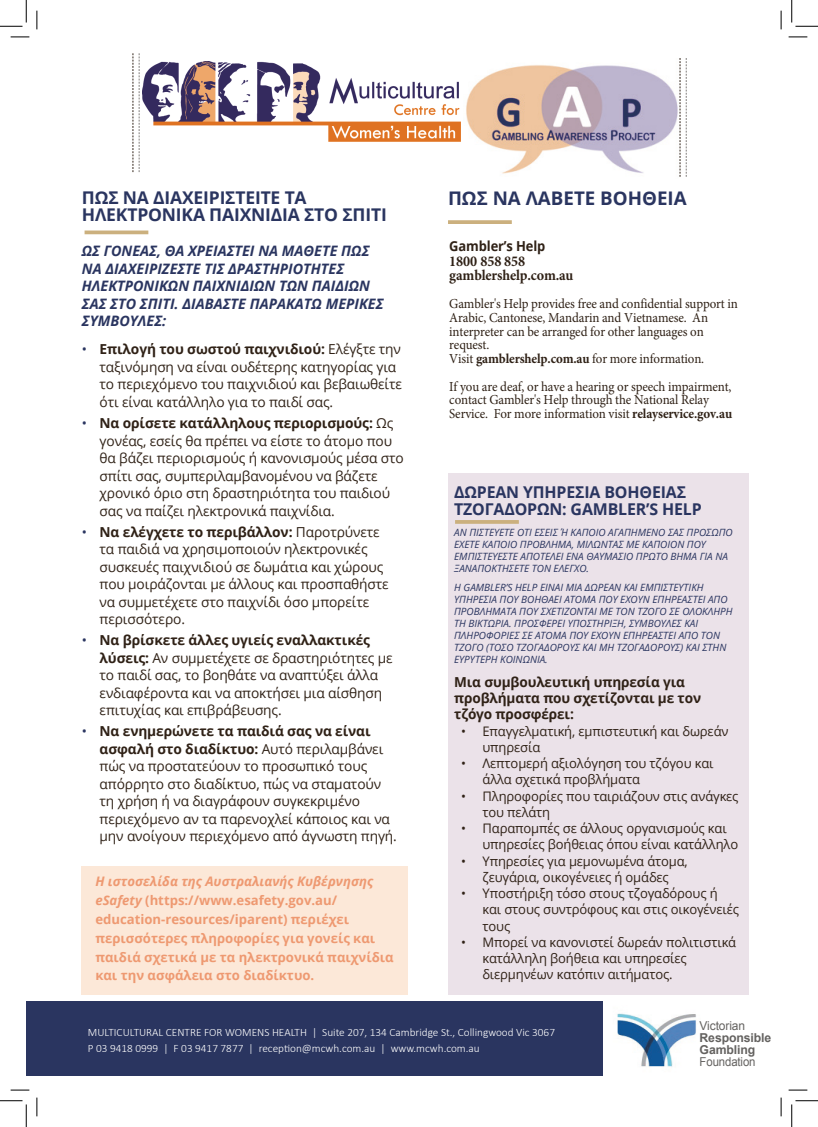
<style>
.page{position:relative;width:818px;height:1127px;background:#fff}
.page>*{position:absolute;margin:0;border:0;box-sizing:border-box;transform-origin:0 0}
.t1{font:700 18.75px "Open Sans";color:#2a3560}
.t2{font:700 17.5px/17.5px "Open Sans";letter-spacing:-.01em;color:#2a3560}
.t3{font:700 16.25px/17.5px "Open Sans";letter-spacing:-.01em;color:#2a3560}
.t4{font:700 15px/14.4px "Minion Pro";letter-spacing:-.01em;color:#2f2116;scale:.94 1}
.t5{font:italic 700 14.38px/17.5px "Open Sans";color:#2a3560}
.t6{font:13.75px/17.5px "Open Sans";letter-spacing:-.01em;color:#2f2116}
.t7{font:13.75px/13.8px "Minion Pro";letter-spacing:-.01em;color:#2f2116;scale:.94 1}
.t8{font:700 13.75px/16.2px "Open Sans";letter-spacing:-.01em;color:#2f2116}
.t9{font:700 13.75px "Open Sans";letter-spacing:-.01em;color:#2f2116;scale:.94 1}
.t10{font:13.75px "Open Sans";color:#2a3560}
.t11{font:13.12px/16.2px "Open Sans";letter-spacing:-.01em;color:#2f2116}
.t12{font:700 13.12px/18.8px "Open Sans";color:#ee9971}
.t13{font:700 12.25px "Arial";letter-spacing:-.01em;color:#646260}
.t14{font:12.25px "Arial";letter-spacing:-.01em;color:#646260;scale:.93 1}
.t15{font:12.25px "Arial";letter-spacing:-.01em;color:#646260}
.t16{font:300 11.25px "Calibri";color:#fff}
.t17{font:italic 10px/12px "Open Sans";color:#2a3560}
.s1{font-weight:400}
.s2{font-weight:700}
.s3{font-style:italic}
</style>
<div class="page">
<div style="left:448px;top:473px;width:300px;height:521px;background:#ebe2e9"></div>
<div style="left:82px;top:865px;width:326px;height:129px;background:#fce8d8"></div>
<div style="left:26px;top:1001px;width:577px;height:75px;background:#2a3560"></div>
<img style="left:617px;top:1013px;width:79px;height:54px">
<svg style="left:85px;top:230px;width:63px;height:4px"></svg>
<svg style="left:448px;top:220px;width:64px;height:4px"></svg>
<hr style="left:455px;top:520px;width:64px;height:3px;background:#cbb07e">
<img style="left:143px;top:61px;width:317px;height:81px">
<img style="left:466px;top:65px;width:212px;height:109px">
<svg style="left:680px;top:58px;width:7px;height:119px"></svg>
<svg style="left:133px;top:53px;width:7px;height:119px"></svg>
<svg style="left:11px;top:36px;width:18px;height:2px"></svg>
<svg style="left:788px;top:36px;width:19px;height:2px"></svg>
<svg style="left:11px;top:1089px;width:18px;height:1px"></svg>
<svg style="left:788px;top:1089px;width:19px;height:1px"></svg>
<svg style="left:36px;top:11px;width:2px;height:18px"></svg>
<svg style="left:36px;top:1097px;width:2px;height:18px"></svg>
<svg style="left:780px;top:11px;width:2px;height:18px"></svg>
<svg style="left:780px;top:1097px;width:2px;height:18px"></svg>
<svg style="left:0;top:0;width:27px;height:27px"></svg>
<svg style="left:0;top:1100px;width:27px;height:26px"></svg>
<svg style="left:791px;top:0;width:27px;height:27px"></svg>
<svg style="left:791px;top:1100px;width:27px;height:26px"></svg>
<p class="t2" style="left:82px;top:188px;width:306px">ΠΩΣ ΝΑ ΔΙΑΧΕΙΡΙΣΤΕΙΤΕ ΤΑ<br>ΗΛΕΚΤΡΟΝΙΚΑ ΠΑΙΧΝΙΔΙΑ ΣΤΟ ΣΠΙΤΙ</p>
<p class="t5" style="left:82px;top:242px;width:303px">ΩΣ ΓΟΝΕΑΣ, ΘΑ ΧΡΕΙΑΣΤΕΙ ΝΑ ΜΑΘΕΤΕ ΠΩΣ ΝΑ ΔΙΑΧΕΙΡΙΖΕΣΤΕ ΤΙΣ ΔΡΑΣΤΗΡΙΟΤΗΤΕΣ ΗΛΕΚΤΡΟΝΙΚΩΝ ΠΑΙΧΝΙΔΙΩΝ ΤΩΝ ΠΑΙΔΙΩΝ ΣΑΣ ΣΤΟ ΣΠΙΤΙ. ΔΙΑΒΑΣΤΕ ΠΑΡΑΚΑΤΩ ΜΕΡΙΚΕΣ ΣΥΜΒΟΥΛΕΣ:</p>
<p class="t8" style="left:100px;top:341px;width:303px">Επιλογή του σωστού παιχνιδιού: <span class="s1">Ελέγξτε την</span></p>
<p class="t10" style="left:82px;top:340px;width:7px">•</p>
<p class="t10" style="left:82px;top:413px;width:7px">•</p>
<p class="t10" style="left:82px;top:522px;width:7px">•</p>
<p class="t10" style="left:82px;top:630px;width:7px">•</p>
<p class="t10" style="left:82px;top:721px;width:7px">•</p>
<p class="t6" style="left:100px;top:358px;width:304px">ταξινόμηση να είναι ουδέτερης κατηγορίας για το περιεχόμενο του παιχνιδιού και βεβαιωθείτε ότι είναι κατάλληλο για το παιδί σας.</p>
<p class="t8" style="left:100px;top:414px;width:295px">Να ορίσετε κατάλληλους περιορισμούς: <span class="s1">Ως</span></p>
<p class="t6" style="left:100px;top:431px;width:306px">γονέας, εσείς θα πρέπει να είστε το άτομο που θα βάζει περιορισμούς ή κανονισμούς μέσα στο σπίτι σας, συμπεριλαμβανομένου να βάζετε χρονικό όριο στη δραστηριότητα του παιδιού σας να παίζει ηλεκτρονικά παιχνίδια.</p>
<p class="t8" style="left:100px;top:523px;width:282px">Να ελέγχετε το περιβάλλον: <span class="s1">Παροτρύνετε</span></p>
<p class="t6" style="left:100px;top:540px;width:291px">τα παιδιά να χρησιμοποιούν ηλεκτρονικές συσκευές παιχνιδιού σε δωμάτια και χώρους που μοιράζονται με άλλους και προσπαθήστε να συμμετέχετε στο παιχνίδι όσο μπορείτε περισσότερο.</p>
<p class="t8" style="left:100px;top:631px;width:272px">Να βρίσκετε άλλες υγιείς εναλλακτικές</p>
<p class="t6" style="left:100px;top:648px;width:294px"><span class="s2">λύσεις:</span> Αν συμμετέχετε σε δραστηριότητες με το παιδί σας, το βοηθάτε να αναπτύξει άλλα ενδιαφέροντα και να αποκτήσει μια αίσθηση επιτυχίας και επιβράβευσης.</p>
<p class="t8" style="left:100px;top:722px;width:272px">Να ενημερώνετε τα παιδιά σας να είναι</p>
<p class="t6" style="left:100px;top:739px;width:299px"><span class="s2">ασφαλή στο διαδίκτυο:</span> Αυτό περιλαμβάνει πώς να προστατεύουν το προσωπικό τους απόρρητο στο διαδίκτυο, πώς να σταματούν τη χρήση ή να διαγράφουν συγκεκριμένο περιεχόμενο αν τα παρενοχλεί κάποιος και να μην ανοίγουν περιεχόμενο από άγνωστη πηγή.</p>
<p class="t12" style="left:95px;top:871px;width:300px"><span class="s3">Η ιστοσελίδα της Αυστραλιανής Κυβέρνησης eSafety</span> (https://www.esafety.gov.au/ education-resources/iparent) περιέχει περισσότερες πληροφορίες για γονείς και παιδιά σχετικά με τα ηλεκτρονικά παιχνίδια και την ασφάλεια στο διαδίκτυο.</p>
<p class="t1" style="left:448px;top:184px;width:240px">ΠΩΣ ΝΑ ΛΑΒΕΤΕ ΒΟΗΘΕΙΑ</p>
<p class="t9" style="left:449px;top:236px;width:104px">Gambler s’ Help</p>
<p class="t4" style="left:449px;top:253px;width:134px">1800 858 858 gamblershelp.com.au</p>
<p class="t7" style="left:449px;top:297px;width:308px">Gambler s' Help provides free and confidential support in Arabic, Cantonese, Mandarin and Vietnamese. An interpreter can be arranged for other languages on request.<br>Visit <span class="s2">gamblershelp.com.au</span> for more information.</p>
<p class="t7" style="left:449px;top:379px;width:302px">If you are deaf, or have a hearing or speech impairment, contact Gambler s' Help through the National Relay<br>Service. For more information visit <span class="s2">relayservice.gov.au</span></p>
<p class="t3" style="left:454px;top:482px;width:249px">ΔΩΡΕΑΝ ΥΠΗΡΕΣΙΑ ΒΟΗΘΕΙΑΣ<br>ΤΖΟΓΑΔΟΡΩΝ: GAMBLER S’ HELP</p>
<p class="t17" style="left:454px;top:526px;width:280px">ΑΝ ΠΙΣΤΕΥΕΤΕ ΟΤΙ ΕΣΕΙΣ Ή ΚΑΠΟΙΟ ΑΓΑΠΗΜΕΝΟ ΣΑΣ ΠΡΟΣΩΠΟ ΕΧΕΤΕ ΚΑΠΟΙΟ ΠΡΟΒΛΗΜΑ, ΜΙΛΩΝΤΑΣ ΜΕ ΚΑΠΟΙΟΝ ΠΟΥ ΕΜΠΙΣΤΕΥΕΣΤΕ ΑΠΟΤΕΛΕΙ ΕΝΑ ΘΑΥΜΑΣΙΟ ΠΡΩΤΟ ΒΗΜΑ ΓΙΑ ΝΑ ΞΑΝΑΠΟΚΤΗΣΕΤΕ ΤΟΝ ΕΛΕΓΧΟ.</p>
<p class="t17" style="left:454px;top:581px;width:280px">Η GAMBLER S’ HELP ΕΙΝΑΙ ΜΙΑ ΔΩΡΕΑΝ ΚΑΙ ΕΜΠΙΣΤΕΥΤΙΚΗ ΥΠΗΡΕΣΙΑ ΠΟΥ ΒΟΗΘΑΕΙ ΑΤΟΜΑ ΠΟΥ ΕΧΟΥΝ ΕΠΗΡΕΑΣΤΕΙ ΑΠΟ ΠΡΟΒΛΗΜΑΤΑ ΠΟΥ ΣΧΕΤΙΖΟΝΤΑΙ ΜΕ ΤΟΝ ΤΖΟΓΟ ΣΕ ΟΛΟΚΛΗΡΗ ΤΗ ΒΙΚΤΩΡΙΑ. ΠΡΟΣΦΕΡΕΙ ΥΠΟΣΤΗΡΙΞΗ, ΣΥΜΒΟΥΛΕΣ ΚΑΙ ΠΛΗΡΟΦΟΡΙΕΣ ΣΕ ΑΤΟΜΑ ΠΟΥ ΕΧΟΥΝ ΕΠΗΡΕΑΣΤΕΙ ΑΠΟ ΤΟΝ ΤΖΟΓΟ (ΤΟΣΟ ΤΖΟΓΑΔΟΡΟΥΣ ΚΑΙ ΜΗ ΤΖΟΓΑΔΟΡΟΥΣ) ΚΑΙ ΣΤΗΝ ΕΥΡΥΤΕΡΗ ΚΟΙΝΩΝΙΑ.</p>
<p class="t8" style="left:454px;top:673px;width:248px">Μια συμβουλευτική υπηρεσία για προβλήματα που σχετίζονται με τον τζόγο προσφέρει:</p>
<p class="t11" style="left:482px;top:722px;width:247px">Επαγγελματική, εμπιστευτική και δωρεάν</p>
<p class="t11" style="left:461px;top:722px;width:6px">•</p>
<p class="t11" style="left:461px;top:754px;width:6px">•</p>
<p class="t11" style="left:461px;top:787px;width:6px">•</p>
<p class="t11" style="left:461px;top:819px;width:6px">•</p>
<p class="t11" style="left:461px;top:852px;width:6px">•</p>
<p class="t11" style="left:461px;top:884px;width:6px">•</p>
<p class="t11" style="left:461px;top:933px;width:6px">•</p>
<p class="t11" style="left:482px;top:738px;width:59px">υπηρεσία</p>
<p class="t11" style="left:482px;top:754px;width:232px">Λεπτομερή αξιολόγηση του τζόγου και</p>
<p class="t11" style="left:482px;top:770px;width:159px">άλλα σχετικά προβλήματα</p>
<p class="t11" style="left:482px;top:787px;width:258px">Πληροφορίες που ταιριάζουν στις ανάγκες</p>
<p class="t11" style="left:482px;top:803px;width:69px">του πελάτη</p>
<p class="t11" style="left:482px;top:819px;width:246px">Παραπομπές σε άλλους οργανισμούς και</p>
<p class="t11" style="left:482px;top:835px;width:257px">υπηρεσίες βοήθειας όπου είναι κατάλληλο</p>
<p class="t11" style="left:482px;top:852px;width:207px">Υπηρεσίες για μεμονωμένα άτομα,</p>
<p class="t11" style="left:482px;top:868px;width:188px">ζευγάρια, οικογένειες ή ομάδες</p>
<p class="t11" style="left:482px;top:884px;width:237px">Υποστήριξη τόσο στους τζογαδόρους ή</p>
<p class="t11" style="left:482px;top:900px;width:258px">και στους συντρόφους και στις οικογένειές τους</p>
<p class="t11" style="left:482px;top:933px;width:255px">Μπορεί να κανονιστεί δωρεάν πολιτιστικά</p>
<p class="t11" style="left:482px;top:949px;width:206px">κατάλληλη βοήθεια και υπηρεσίες διερμηνέων κατόπιν αιτήματος.</p>
<p class="t16" style="left:88px;top:1025px;width:221px">MULTICULTURAL CENTRE FOR WOMENS HEALTH</p>
<p class="t16" style="left:312px;top:1025px;width:7px">|</p>
<p class="t16" style="left:322px;top:1025px;width:234px">Suite 207, 134 Cambridge St., Collingwood Vic 3067</p>
<p class="t16" style="left:163px;top:1041px;width:7px">|</p>
<p class="t16" style="left:88px;top:1041px;width:72px">P 03 9418 0999</p>
<p class="t16" style="left:248px;top:1041px;width:7px">|</p>
<p class="t16" style="left:174px;top:1041px;width:71px">F 03 9417 7877</p>
<p class="t16" style="left:259px;top:1041px;width:118px">reception@mcwh.com.au</p>
<p class="t16" style="left:380px;top:1041px;width:7px">|</p>
<p class="t16" style="left:391px;top:1041px;width:91px">www.mcwh.com.au</p>
<p class="t15" style="left:699px;top:1017px;width:47px">Victorian</p>
<p class="t13" style="left:699px;top:1029px;width:73px">Responsible</p>
<p class="t13" style="left:699px;top:1040px;width:57px">Gambling</p>
<p class="t14" style="left:699px;top:1052px;width:62px">Foundation</p>
</div>
